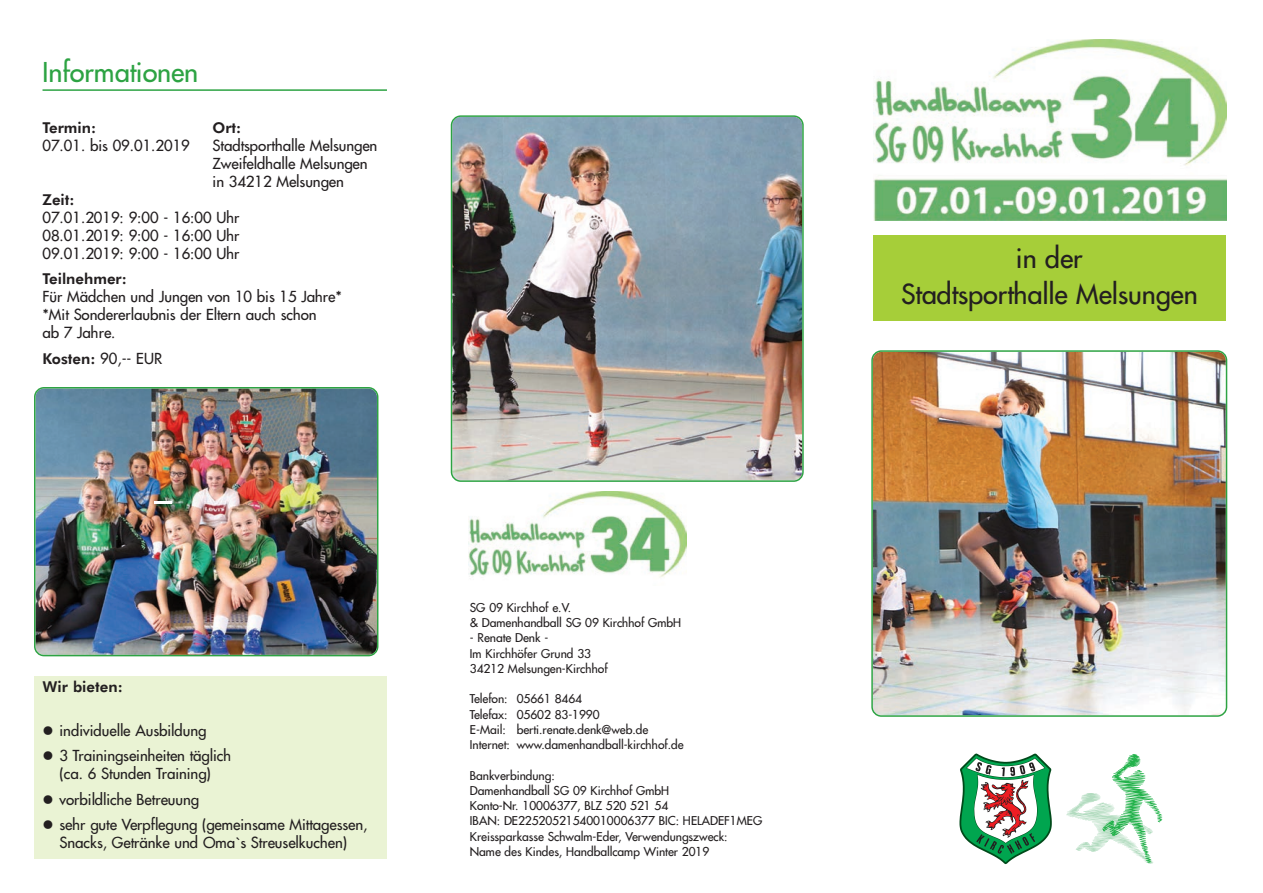
<style>
.page{position:relative;width:1263px;height:893px;background:#fff}
.page>*{position:absolute;margin:0;border:0;box-sizing:border-box;transform-origin:0 0}
.t1{font:27px/36px "Futura";color:#231f20;text-align:center}
.t2{font:27px "Futura";color:#2da343}
.t3{font:15px/18px "Futura";color:#231f20}
.t4{font:800 15px "Futura BT";color:#231f20}
.t5{font:12px/15.3px "Futura";color:#231f20}
.s1{font-family:"Futura BT";font-weight:800}
</style>
<div class="page">
<svg style="left:1066px;top:754px;width:96px;height:110px"></svg>
<svg style="left:959px;top:753px;width:93px;height:112px"></svg>
<img style="left:874px;top:40px;width:352px;height:181px">
<img style="left:871px;top:350px;width:356px;height:367px">
<div style="left:873px;top:236px;width:353px;height:85px;background:#a6ce39"></div>
<img style="left:451px;top:115px;width:353px;height:367px">
<img style="left:469px;top:491px;width:218px;height:87px">
<div style="left:34px;top:676px;width:353px;height:183px;background:#eaf3d4"></div>
<hr style="left:43px;top:89px;width:344px;height:2px;background:#2da343">
<img style="left:34px;top:387px;width:344px;height:269px">
<hr style="left:154px;top:501px;width:18px;height:3px;background:#fff">
<h1 class="t2" style="left:43px;top:57px;width:157px">Informationen</h1>
<p class="t4" style="left:43px;top:119px;width:55px">Termin:</p>
<p class="t4" style="left:213px;top:119px;width:30px">Ort:</p>
<p class="t3" style="left:43px;top:136px;width:149px">07.01. bis 09.01.2019</p>
<p class="t3" style="left:213px;top:136px;width:166px">Stadtsporthalle Melsungen<br>Zweifeldhalle Melsungen in 34212 Melsungen</p>
<p class="t4" style="left:43px;top:191px;width:34px">Zeit:</p>
<p class="t3" style="left:43px;top:208px;width:198px;text-align:justify">07.01.2019: 9:00 - 16:00 Uhr 08.01.2019: 9:00 - 16:00 Uhr 09.01.2019: 9:00 - 16:00 Uhr</p>
<p class="t4" style="left:43px;top:270px;width:86px">Teilnehmer:</p>
<p class="t3" style="left:43px;top:288px;width:301px">Für Mädchen und Jungen von 10 bis 15 Jahre* *Mit Sondererlaubnis der Eltern auch schon<br>ab 7 Jahre.</p>
<p class="t3" style="left:43px;top:349px;width:121px"><span class="s1">Kosten:</span> 90,-- EUR</p>
<p class="t4" style="left:43px;top:678px;width:82px">Wir bieten:</p>
<p class="t3" style="left:43px;top:721px;width:165px">● individuelle Ausbildung</p>
<p class="t3" style="left:43px;top:747px;width:190px;text-align:center">● 3 Trainingseinheiten täglich (ca. 6 Stunden Training)</p>
<p class="t3" style="left:43px;top:790px;width:158px">● vorbildliche Betreuung</p>
<p class="t3" style="left:43px;top:816px;width:326px;text-align:center">● sehr gute Verpflegung (gemeinsame Mittagessen,<br>Snacks, Getränke und Oma`s Streuselkuchen)</p>
<p class="t5" style="left:470px;top:600px;width:213px">SG 09 Kirchhof e.V.<br>&amp; Damenhandball SG 09 Kirchhof GmbH</p>
<p class="t5" style="left:470px;top:630px;width:139px">- Renate Denk -<br>Im Kirchhöfer Grund 33<br>34212 Melsungen-Kirchhof</p>
<p class="t5" style="left:470px;top:691px;width:215px">Telefon: 05661 8464<br>Telefax: 05602 83-1990<br>E-Mail: berti.renate.denk@web.de<br>Internet: www.damenhandball-kirchhof.de</p>
<p class="t5" style="left:470px;top:768px;width:294px">Bankverbindung:<br>Damenhandball SG 09 Kirchhof GmbH<br>Konto-Nr. 10006377, BLZ 520 521 54<br>IBAN: DE22520521540010006377 BIC: HELADEF1MEG Kreissparkasse Schwalm-Eder, Verwendungszweck:<br>Name des Kindes, Handballcamp Winter 2019</p>
<h1 class="t1" style="left:901px;top:241px;width:298px">in der<br>Stadtsporthalle Melsungen</h1>
</div>
